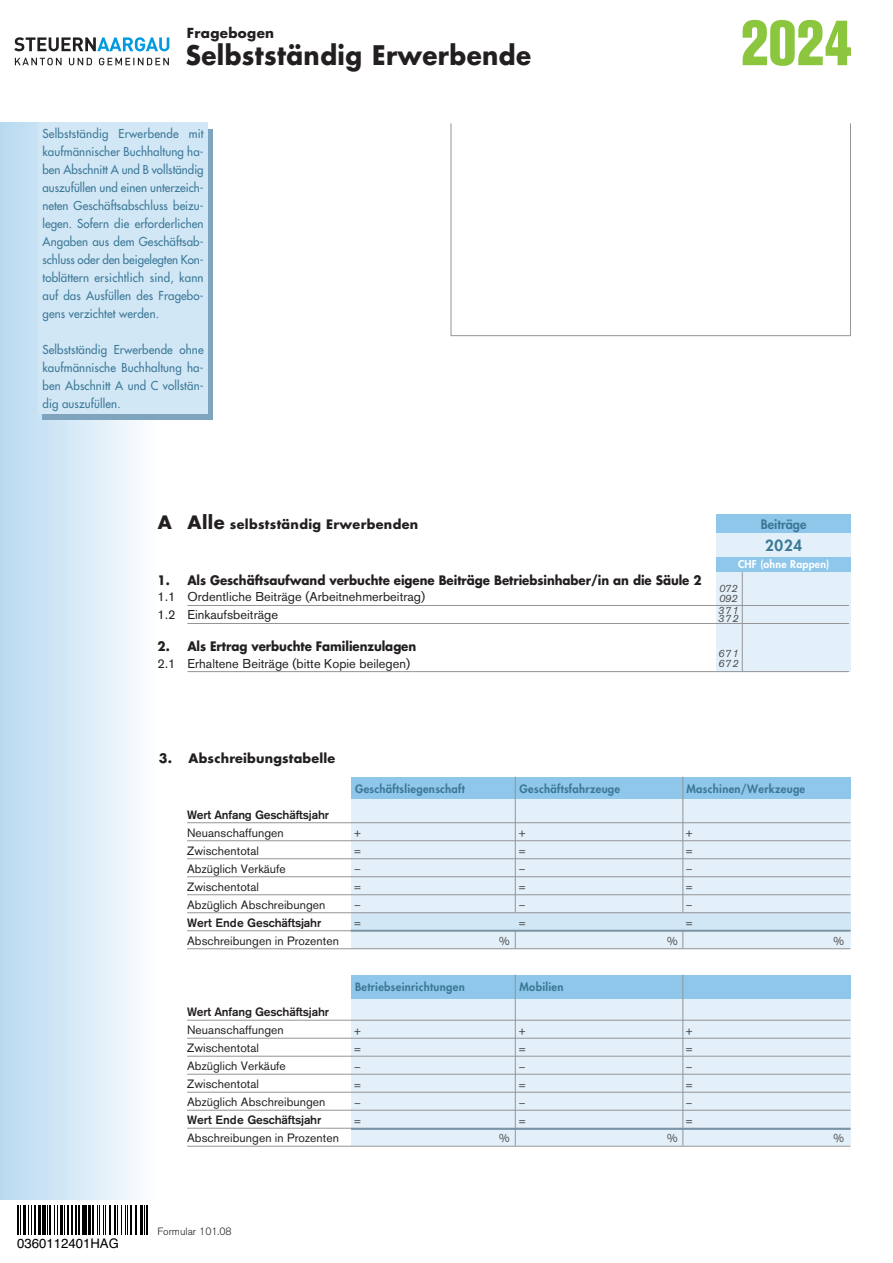
<style>
.page{position:relative;width:893px;height:1263px;background:#fff}
.page>*{position:absolute;margin:0;border:0;box-sizing:border-box;transform-origin:0 0}
.t1{font:800 63px "Akzidenz Grotesk BE";color:#8bc63e;scale:.84 1}
.t2{font:700 26.25px "Futura Std";letter-spacing:.015em;color:#231f20;scale:.94 1}
.t3{font:800 15px "Futura Std";color:#3b7898}
.t4{font:700 13.5px "Futura Std";letter-spacing:.025em;color:#231f20}
.t5{font:13.2px "Helvetica";color:#000}
.t6{font:700 12.75px "Futura Std";letter-spacing:-.005em;color:#231f20;scale:.93 1}
.t7{font:12.75px/18px "Akzidenz Grotesk BE";letter-spacing:.005em;color:#231f20}
.t8{font:700 12.75px "Futura Std";letter-spacing:.025em;color:#231f20}
.t9{font:700 12.75px "Futura Std";letter-spacing:.015em;color:#231f20}
.t10{font:800 12.75px "Futura Std";color:#3b7898}
.t11{font:500 12px/18px "Futura Std";letter-spacing:.01em;color:#3b7898;text-align:justify;scale:.96 1}
.t12{font:12px/18px "Akzidenz Grotesk BE";letter-spacing:.005em;color:#231f20}
.t13{font:500 12px "Akzidenz Grotesk BE";letter-spacing:-.015em;color:#231f20}
.t14{font:12px "Akzidenz Grotesk BE";color:#4b4c4d}
.t15{font:800 11.25px "Futura Std";letter-spacing:.025em;color:#3b7898}
.t16{font:11.25px/18px "Akzidenz Grotesk BE";color:#4b4c4d;text-align:justify}
.t17{font:italic 10.65px/9.6px "Akzidenz Grotesk BE";letter-spacing:.085em;color:#4b4c4d}
.t18{font:800 10.5px "Futura Std";letter-spacing:.025em;color:#fff}
.t19{font:300 10.5px "Akzidenz Grotesk BE";color:#231f20}
.s1{font-size:18px}
</style>
<div class="page">
<div style="left:351px;top:793px;width:499px;height:155px;background:#e4f0f9"></div>
<div style="left:0;top:123px;width:156px;height:1076px;background:linear-gradient(to right,#b7d9f1,#fcfdfe)"></div>
<div style="left:43px;top:129px;width:170px;height:290px;background:#7fa4be"></div>
<div style="left:38px;top:123px;width:170px;height:291px;background:#d2e7f5"></div>
<div style="left:451px;top:123px;width:400px;height:213px;border:1px solid #939598"></div>
<div style="left:716px;top:571px;width:135px;height:100px;background:#e4f0f9"></div>
<hr style="left:742px;top:566px;width:1px;height:105px;background:#939598">
<hr style="left:187px;top:605px;width:662px;height:1px;background:#939598">
<hr style="left:187px;top:623px;width:662px;height:1px;background:#939598">
<hr style="left:187px;top:671px;width:662px;height:1px;background:#939598">
<div style="left:716px;top:514px;width:135px;height:19px;background:#8fc7ea"></div>
<div style="left:716px;top:533px;width:135px;height:24px;background:#e4f0f9"></div>
<div style="left:716px;top:557px;width:135px;height:14px;background:#8fc7ea"></div>
<div style="left:351px;top:777px;width:499px;height:21px;background:#8fc7ea"></div>
<div style="left:351px;top:998px;width:499px;height:148px;background:#e4f0f9"></div>
<div style="left:351px;top:975px;width:499px;height:23px;background:#8fc7ea"></div>
<hr style="left:515px;top:974px;width:1px;height:172px;background:#939598">
<hr style="left:683px;top:974px;width:1px;height:172px;background:#939598">
<hr style="left:515px;top:777px;width:1px;height:171px;background:#939598">
<hr style="left:682px;top:777px;width:1px;height:171px;background:#939598">
<div style="left:351px;top:912px;width:499px;height:18px;background:#d2e7f5"></div>
<hr style="left:351px;top:1128px;width:499px;height:2px;background:#5c8daa">
<hr style="left:187px;top:822px;width:663px;height:1px;background:#939598">
<hr style="left:187px;top:840px;width:663px;height:1px;background:#939598">
<hr style="left:187px;top:858px;width:663px;height:1px;background:#939598">
<hr style="left:187px;top:876px;width:663px;height:1px;background:#939598">
<hr style="left:187px;top:894px;width:663px;height:1px;background:#939598">
<hr style="left:187px;top:912px;width:663px;height:1px;background:#939598">
<hr style="left:187px;top:930px;width:663px;height:1px;background:#939598">
<hr style="left:187px;top:948px;width:663px;height:1px;background:#939598">
<hr style="left:187px;top:1020px;width:663px;height:1px;background:#939598">
<hr style="left:187px;top:1038px;width:663px;height:1px;background:#939598">
<hr style="left:187px;top:1056px;width:663px;height:1px;background:#939598">
<hr style="left:187px;top:1074px;width:663px;height:1px;background:#939598">
<hr style="left:187px;top:1092px;width:663px;height:1px;background:#939598">
<hr style="left:187px;top:1110px;width:663px;height:1px;background:#939598">
<hr style="left:187px;top:1128px;width:663px;height:1px;background:#939598">
<hr style="left:187px;top:1146px;width:663px;height:1px;background:#939598">
<hr style="left:17px;top:1205px;width:2px;height:30px;background:#000">
<hr style="left:20px;top:1205px;width:1px;height:30px;background:#000">
<hr style="left:23px;top:1205px;width:3px;height:30px;background:#000">
<hr style="left:28px;top:1205px;width:1px;height:30px;background:#000">
<hr style="left:31px;top:1205px;width:1px;height:30px;background:#000">
<hr style="left:34px;top:1205px;width:2px;height:30px;background:#000">
<hr style="left:39px;top:1205px;width:2px;height:30px;background:#000">
<hr style="left:42px;top:1205px;width:4px;height:30px;background:#000">
<hr style="left:47px;top:1205px;width:1px;height:30px;background:#000">
<hr style="left:49px;top:1205px;width:2px;height:30px;background:#000">
<hr style="left:54px;top:1205px;width:1px;height:30px;background:#000">
<hr style="left:57px;top:1205px;width:1px;height:30px;background:#000">
<hr style="left:60px;top:1205px;width:3px;height:30px;background:#000">
<hr style="left:64px;top:1205px;width:1px;height:30px;background:#000">
<hr style="left:67px;top:1205px;width:2px;height:30px;background:#000">
<hr style="left:71px;top:1205px;width:2px;height:30px;background:#000">
<hr style="left:75px;top:1205px;width:2px;height:30px;background:#000">
<hr style="left:78px;top:1205px;width:2px;height:30px;background:#000">
<hr style="left:82px;top:1205px;width:1px;height:30px;background:#000">
<hr style="left:83px;top:1205px;width:4px;height:30px;background:#000">
<hr style="left:88px;top:1205px;width:3px;height:30px;background:#000">
<hr style="left:92px;top:1205px;width:2px;height:30px;background:#000">
<hr style="left:97px;top:1205px;width:1px;height:30px;background:#000">
<hr style="left:99px;top:1205px;width:1px;height:30px;background:#000">
<hr style="left:103px;top:1205px;width:1px;height:30px;background:#000">
<hr style="left:105px;top:1205px;width:1px;height:30px;background:#000">
<hr style="left:109px;top:1205px;width:2px;height:30px;background:#000">
<hr style="left:114px;top:1205px;width:2px;height:30px;background:#000">
<hr style="left:117px;top:1205px;width:1px;height:30px;background:#000">
<hr style="left:121px;top:1205px;width:1px;height:30px;background:#000">
<hr style="left:125px;top:1205px;width:1px;height:30px;background:#000">
<hr style="left:127px;top:1205px;width:1px;height:30px;background:#000">
<hr style="left:130px;top:1205px;width:2px;height:30px;background:#000">
<hr style="left:135px;top:1205px;width:2px;height:30px;background:#000">
<hr style="left:140px;top:1205px;width:3px;height:30px;background:#000">
<hr style="left:144px;top:1205px;width:1px;height:30px;background:#000">
<hr style="left:146px;top:1205px;width:2px;height:30px;background:#000">
<svg style="left:15px;top:58px;width:154px;height:7px"></svg>
<svg style="left:14px;top:37px;width:155px;height:14px"></svg>
<p class="t4" style="left:187px;top:23px;width:89px">Fragebogen</p>
<h2 class="t2" style="left:186px;top:38px;width:369px">Selbstständig Erwerbende</h2>
<p class="t11" style="left:43px;top:124px;width:169px">Selbstständig Erwerbende mit kaufmännischer Buchhaltung ha&shy;ben Abschnitt A und B vollständig auszufüllen und einen unterzeich&shy;neten Geschäftsabschluss beizu&shy;legen. Sofern die erforderlichen Angaben aus dem Geschäftsab&shy;schluss oder den beigelegten Kon&shy;toblättern ersichtlich sind, kann auf das Ausfüllen des Fragebo&shy;gens verzichtet werden.</p>
<p class="t11" style="left:43px;top:340px;width:169px">Selbstständig Erwerbende ohne kaufmännische Buchhaltung ha&shy;ben Abschnitt A und C vollstän&shy;dig auszufüllen.</p>
<h1 class="t1" style="left:741px;top:7px;width:134px">2024</h1>
<p class="t8" style="left:158px;top:515px;width:262px"><span class="s1">A Alle</span> selbstständig Erwerbenden</p>
<p class="t6" style="left:158px;top:572px;width:586px">1. Als Geschäftsaufwand verbuchte eigene Beiträge Betriebsinhaber/in an die Säule 2</p>
<p class="t7" style="left:158px;top:588px;width:269px">1.1 Ordentliche Beiträge (Arbeitnehmerbeitrag)<br>1.2 Einkaufsbeiträge</p>
<p class="t6" style="left:158px;top:638px;width:280px">2. Als Ertrag verbuchte Familienzulagen</p>
<p class="t7" style="left:158px;top:654px;width:254px">2.1 Erhaltene Beiträge (bitte Kopie beilegen)</p>
<p class="t10" style="left:761px;top:516px;width:47px">Beiträge</p>
<p class="t3" style="left:765px;top:535px;width:38px">2024</p>
<p class="t18" style="left:738px;top:557px;width:93px">CHF (ohne Rappen)</p>
<p class="t17" style="left:719px;top:583px;width:20px">072<br>092</p>
<p class="t17" style="left:718px;top:605px;width:22px;line-height:8.4px">371<br>372</p>
<p class="t17" style="left:718px;top:647px;width:22px;line-height:10.5px">671<br>672</p>
<p class="t9" style="left:159px;top:750px;width:178px">3. Abschreibungstabelle</p>
<p class="t15" style="left:355px;top:782px;width:111px">Geschäftsliegenschaft</p>
<p class="t15" style="left:520px;top:782px;width:102px">Geschäftsfahrzeuge</p>
<p class="t15" style="left:687px;top:782px;width:120px">Maschinen/Werkzeuge</p>
<p class="t13" style="left:187px;top:807px;width:144px">Wert Anfang Geschäftsjahr</p>
<p class="t12" style="left:187px;top:823px;width:140px">Neuanschaffungen<br>Zwischentotal<br>Abzüglich Verkäufe<br>Zwischentotal<br>Abzüglich Abschreibungen</p>
<p class="t13" style="left:187px;top:915px;width:136px">Wert Ende Geschäftsjahr</p>
<p class="t12" style="left:187px;top:931px;width:153px">Abschreibungen in Prozenten</p>
<p class="t14" style="left:499px;top:933px;width:12px">%</p>
<p class="t14" style="left:667px;top:933px;width:12px">%</p>
<p class="t14" style="left:834px;top:933px;width:12px">%</p>
<p class="t16" style="left:353px;top:824px;width:10px">+ = – = – =</p>
<p class="t16" style="left:518px;top:824px;width:10px">+ = – = – =</p>
<p class="t16" style="left:685px;top:824px;width:10px">+ = – = – =</p>
<p class="t15" style="left:355px;top:979px;width:111px">Betriebseinrichtungen</p>
<p class="t15" style="left:520px;top:979px;width:45px">Mobilien</p>
<p class="t16" style="left:353px;top:1022px;width:10px">+ = – = – =</p>
<p class="t16" style="left:518px;top:1022px;width:10px">+ = – = – =</p>
<p class="t16" style="left:685px;top:1022px;width:10px">+ = – = – =</p>
<p class="t13" style="left:187px;top:1005px;width:144px">Wert Anfang Geschäftsjahr</p>
<p class="t12" style="left:187px;top:1021px;width:140px">Neuanschaffungen<br>Zwischentotal<br>Abzüglich Verkäufe<br>Zwischentotal<br>Abzüglich Abschreibungen</p>
<p class="t13" style="left:187px;top:1113px;width:136px">Wert Ende Geschäftsjahr</p>
<p class="t12" style="left:187px;top:1129px;width:153px">Abschreibungen in Prozenten</p>
<p class="t14" style="left:499px;top:1131px;width:12px">%</p>
<p class="t14" style="left:667px;top:1131px;width:12px">%</p>
<p class="t14" style="left:834px;top:1131px;width:12px">%</p>
<p class="t5" style="left:17px;top:1233px;width:103px">0360112401HAG</p>
<p class="t19" style="left:157px;top:1225px;width:76px">Formular 101.08</p>
</div>
